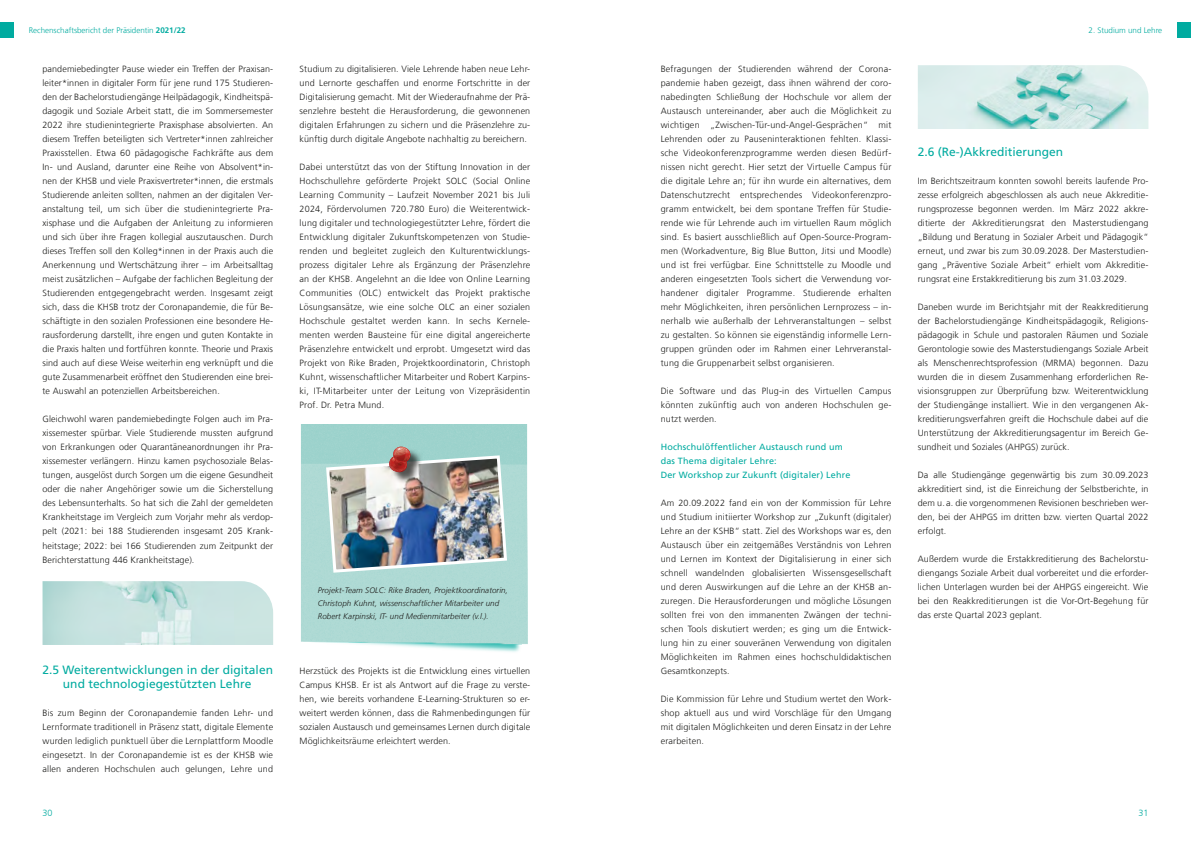
<style>
.page{position:relative;width:1191px;height:842px;background:#fff}
.page>*{position:absolute;margin:0;border:0;box-sizing:border-box;transform-origin:0 0}
.t1{font:12px/14px "Frutiger LT Com";color:#00aba0;text-align:center}
.t2{font:300 9px/14px "Frutiger LT Com";letter-spacing:.01em;color:#1d1d1b;text-align:justify}
.t3{font:9px/14px "Frutiger LT Com";letter-spacing:.02em;color:#00aba0}
.t4{font:300 9px "Frutiger LT Com";color:#00aba0}
.t5{font:italic 300 8px/13px "Frutiger LT Com";letter-spacing:.01em;color:#1d1d1b}
.t6{font:300 8px "Frutiger LT Com";color:#00aba0}
.s1{font-weight:700}
</style>
<div class="page">
<div style="left:1176px;top:23px;width:15px;height:15px;background:#00aba0"></div>
<div style="left:0;top:23px;width:14px;height:15px;background:#00aba0"></div>
<img style="left:43px;top:581px;width:230px;height:64px">
<img style="left:918px;top:65px;width:230px;height:64px">
<img style="left:301px;top:425px;width:227px;height:227px">
<img style="left:324px;top:446px;width:184px;height:128px">
<p class="t6" style="left:29px;top:26px;width:158px">Rechenschaftsbericht der Präsidentin <span class="s1">2021/22</span></p>
<p class="t6" style="left:1088px;top:26px;width:75px">2. Studium und Lehre</p>
<p class="t2" style="left:43px;top:62px;width:232px">pandemiebedingter Pause wieder ein Treffen der Praxisan&shy;leiter*innen in digitaler Form für jene rund 175 Studieren&shy;den der Bachelorstudiengänge Heilpädagogik, Kindheitspä&shy;dagogik und Soziale Arbeit statt, die im Sommersemester 2022 ihre studienintegrierte Praxisphase absolvierten. An diesem Treffen beteiligten sich Vertreter*innen zahlreicher Praxisstellen. Etwa 60 pädagogische Fachkräfte aus dem In- und Ausland, darunter eine Reihe von Absolvent*in&shy;nen der KHSB und viele Praxisvertreter*innen, die erstmals Studierende anleiten sollten, nahmen an der digitalen Ver&shy;anstaltung teil, um sich über die studienintegrierte Pra&shy;xisphase und die Aufgaben der Anleitung zu informieren und sich über ihre Fragen kollegial auszutauschen. Durch dieses Treffen soll den Kolleg*innen in der Praxis auch die Anerkennung und Wertschätzung ihrer – im Arbeitsalltag meist zusätzlichen – Aufgabe der fachlichen Begleitung der Studierenden entgegengebracht werden. Insgesamt zeigt sich, dass die KHSB trotz der Coronapandemie, die für Be&shy;schäftigte in den sozialen Professionen eine besondere He&shy;rausforderung darstellt, ihre engen und guten Kontakte in die Praxis halten und fortführen konnte. Theorie und Praxis sind auch auf diese Weise weiterhin eng verknüpft und die gute Zusammenarbeit eröffnet den Studierenden eine brei&shy;te Auswahl an potenziellen Arbeitsbereichen.</p>
<p class="t2" style="left:43px;top:412px;width:232px">Gleichwohl waren pandemiebedingte Folgen auch im Pra&shy;xissemester spürbar. Viele Studierende mussten aufgrund von Erkrankungen oder Quarantäneanordnungen ihr Pra&shy;xissemester verlängern. Hinzu kamen psychosoziale Belas&shy;tungen, ausgelöst durch Sorgen um die eigene Gesundheit oder die naher Angehöriger sowie um die Sicherstellung des Lebensunterhalts. So hat sich die Zahl der gemeldeten Krankheitstage im Vergleich zum Vorjahr mehr als verdop&shy;pelt (2021: bei 188 Studierenden insgesamt 205 Krank&shy;heitstage; 2022: bei 166 Studierenden zum Zeitpunkt der Berichterstattung 446 Krankheitstage).</p>
<h1 class="t1" style="left:43px;top:663px;width:232px">2.5 Weiterentwicklungen in der digitalen und technologiegestützten Lehre</h1>
<p class="t2" style="left:43px;top:706px;width:232px">Bis zum Beginn der Coronapandemie fanden Lehr- und Lernformate traditionell in Präsenz statt, digitale Elemente wurden lediglich punktuell über die Lernplattform Moodle eingesetzt. In der Coronapandemie ist es der KHSB wie allen anderen Hochschulen auch gelungen, Lehre und</p>
<p class="t2" style="left:300px;top:62px;width:232px">Studium zu digitalisieren. Viele Lehrende haben neue Lehr&shy;und Lernorte geschaffen und enorme Fortschritte in der Digitalisierung gemacht. Mit der Wiederaufnahme der Prä&shy;senzlehre besteht die Herausforderung, die gewonnenen digitalen Erfahrungen zu sichern und die Präsenzlehre zu&shy;künftig durch digitale Angebote nachhaltig zu bereichern.</p>
<p class="t2" style="left:300px;top:160px;width:232px">Dabei unterstützt das von der Stiftung Innovation in der Hochschullehre geförderte Projekt SOLC (Social Online Learning Community – Laufzeit November 2021 bis Juli 2024, Fördervolumen 720.780 Euro) die Weiterentwick&shy;lung digitaler und technologiegestützter Lehre, fördert die Entwicklung digitaler Zukunftskompetenzen von Studie&shy;renden und begleitet zugleich den Kulturentwicklungs&shy;prozess digitaler Lehre als Ergänzung der Präsenzlehre an der KHSB. Angelehnt an die Idee von Online Learning Communities (OLC) entwickelt das Projekt praktische Lösungsansätze, wie eine solche OLC an einer sozialen Hochschule gestaltet werden kann. In sechs Kernele&shy;menten werden Bausteine für eine digital angereicherte Präsenzlehre entwickelt und erprobt. Umgesetzt wird das Projekt von Rike Braden, Projektkoordinatorin, Christoph Kuhnt, wissenschaftlicher Mitarbeiter und Robert Karpins&shy;ki, IT-Mitarbeiter unter der Leitung von Vizepräsidentin Prof. Dr. Petra Mund.</p>
<p class="t5" style="left:318px;top:584px;width:192px">Projekt-Team SOLC: Rike Braden, Projektkoordinatorin,<br>Christoph Kuhnt, wissenschaftlicher Mitarbeiter und<br>Robert Karpinski, IT- und Medienmitarbeiter (v.l.).</p>
<p class="t2" style="left:300px;top:664px;width:232px">Herzstück des Projekts ist die Entwicklung eines virtuellen Campus KHSB. Er ist als Antwort auf die Frage zu verste&shy;hen, wie bereits vorhandene E-Learning-Strukturen so er&shy;weitert werden können, dass die Rahmenbedingungen für sozialen Austausch und gemeinsames Lernen durch digitale Möglichkeitsräume erleichtert werden.</p>
<p class="t2" style="left:660px;top:62px;width:232px">Befragungen der Studierenden während der Corona&shy;pandemie haben gezeigt, dass ihnen während der coro&shy;nabedingten Schließung der Hochschule vor allem der Austausch untereinander, aber auch die Möglichkeit zu wichtigen „Zwischen-Tür-und-Angel-Gesprächen“ mit Lehrenden oder zu Pauseninteraktionen fehlten. Klassi&shy;sche Videokonferenzprogramme werden diesen Bedürf&shy;nissen nicht gerecht. Hier setzt der Virtuelle Campus für die digitale Lehre an; für ihn wurde ein alternatives, dem Datenschutzrecht entsprechendes Videokonferenzpro&shy;gramm entwickelt, bei dem spontane Treffen für Studie&shy;rende wie für Lehrende auch im virtuellen Raum möglich sind. Es basiert ausschließlich auf Open-Source-Program&shy;men (Workadventure, Big Blue Button, Jitsi und Moodle) und ist frei verfügbar. Eine Schnittstelle zu Moodle und anderen eingesetzten Tools sichert die Verwendung vor&shy;handener digitaler Programme. Studierende erhalten mehr Möglichkeiten, ihren persönlichen Lernprozess – in&shy;nerhalb wie außerhalb der Lehrveranstaltungen – selbst zu gestalten. So können sie eigenständig informelle Lern&shy;gruppen gründen oder im Rahmen einer Lehrveranstal&shy;tung die Gruppenarbeit selbst organisieren.</p>
<p class="t2" style="left:660px;top:384px;width:232px">Die Software und das Plug-in des Virtuellen Campus könnten zukünftig auch von anderen Hochschulen ge&shy;nutzt werden.</p>
<p class="t3" style="left:660px;top:440px;width:191px">Hochschulöffentlicher Austausch rund um das Thema digitaler Lehre:<br>Der Workshop zur Zukunft (digitaler) Lehre</p>
<p class="t2" style="left:660px;top:496px;width:232px">Am 20.09.2022 fand ein von der Kommission für Lehre und Studium initiierter Workshop zur „Zukunft (digitaler)<br>Lehre an der KSHB“ statt. Ziel des Workshops war es, den Austausch über ein zeitgemäßes Verständnis von Lehren und Lernen im Kontext der Digitalisierung in einer sich schnell wandelnden globalisierten Wissensgesellschaft und deren Auswirkungen auf die Lehre an der KHSB an&shy;zuregen. Die Herausforderungen und mögliche Lösungen sollten frei von den immanenten Zwängen der techni&shy;schen Tools diskutiert werden; es ging um die Entwick&shy;lung hin zu einer souveränen Verwendung von digitalen Möglichkeiten im Rahmen eines hochschuldidaktischen Gesamtkonzepts.</p>
<p class="t2" style="left:660px;top:692px;width:232px">Die Kommission für Lehre und Studium wertet den Work&shy;shop aktuell aus und wird Vorschläge für den Umgang mit digitalen Möglichkeiten und deren Einsatz in der Lehre erarbeiten.</p>
<h1 class="t1" style="left:917px;top:145px;width:147px">2.6 (Re-)Akkreditierungen</h1>
<p class="t2" style="left:917px;top:174px;width:232px">Im Berichtszeitraum konnten sowohl bereits laufende Pro&shy;zesse erfolgreich abgeschlossen als auch neue Akkreditie&shy;rungsprozesse begonnen werden. Im März 2022 akkre&shy;ditierte der Akkreditierungsrat den Masterstudiengang „Bildung und Beratung in Sozialer Arbeit und Pädagogik“ erneut, und zwar bis zum 30.09.2028. Der Masterstudien&shy;gang „Präventive Soziale Arbeit“ erhielt vom Akkreditie&shy;rungsrat eine Erstakkreditierung bis zum 31.03.2029.</p>
<p class="t2" style="left:917px;top:300px;width:232px">Daneben wurde im Berichtsjahr mit der Reakkreditierung der Bachelorstudiengänge Kindheitspädagogik, Religions&shy;pädagogik in Schule und pastoralen Räumen und Soziale Gerontologie sowie des Masterstudiengangs Soziale Arbeit als Menschenrechtsprofession (MRMA) begonnen. Dazu wurden die in diesem Zusammenhang erforderlichen Re&shy;visionsgruppen zur Überprüfung bzw. Weiterentwicklung der Studiengänge installiert. Wie in den vergangenen Ak&shy;kreditierungsverfahren greift die Hochschule dabei auf die Unterstützung der Akkreditierungsagentur im Bereich Ge&shy;sundheit und Soziales (AHPGS) zurück.</p>
<p class="t2" style="left:917px;top:468px;width:232px">Da alle Studiengänge gegenwärtig bis zum 30.09.2023 akkreditiert sind, ist die Einreichung der Selbstberichte, in dem u. a. die vorgenommenen Revisionen beschrieben wer&shy;den, bei der AHPGS im dritten bzw. vierten Quartal 2022 erfolgt.</p>
<p class="t2" style="left:917px;top:552px;width:232px">Außerdem wurde die Erstakkreditierung des Bachelorstu&shy;diengangs Soziale Arbeit dual vorbereitet und die erforder&shy;lichen Unterlagen wurden bei der AHPGS eingereicht. Wie bei den Reakkreditierungen ist die Vor-Ort-Begehung für das erste Quartal 2023 geplant.</p>
<p class="t4" style="left:43px;top:807px;width:12px">30</p>
<p class="t4" style="left:1138px;top:807px;width:12px">31</p>
</div>
